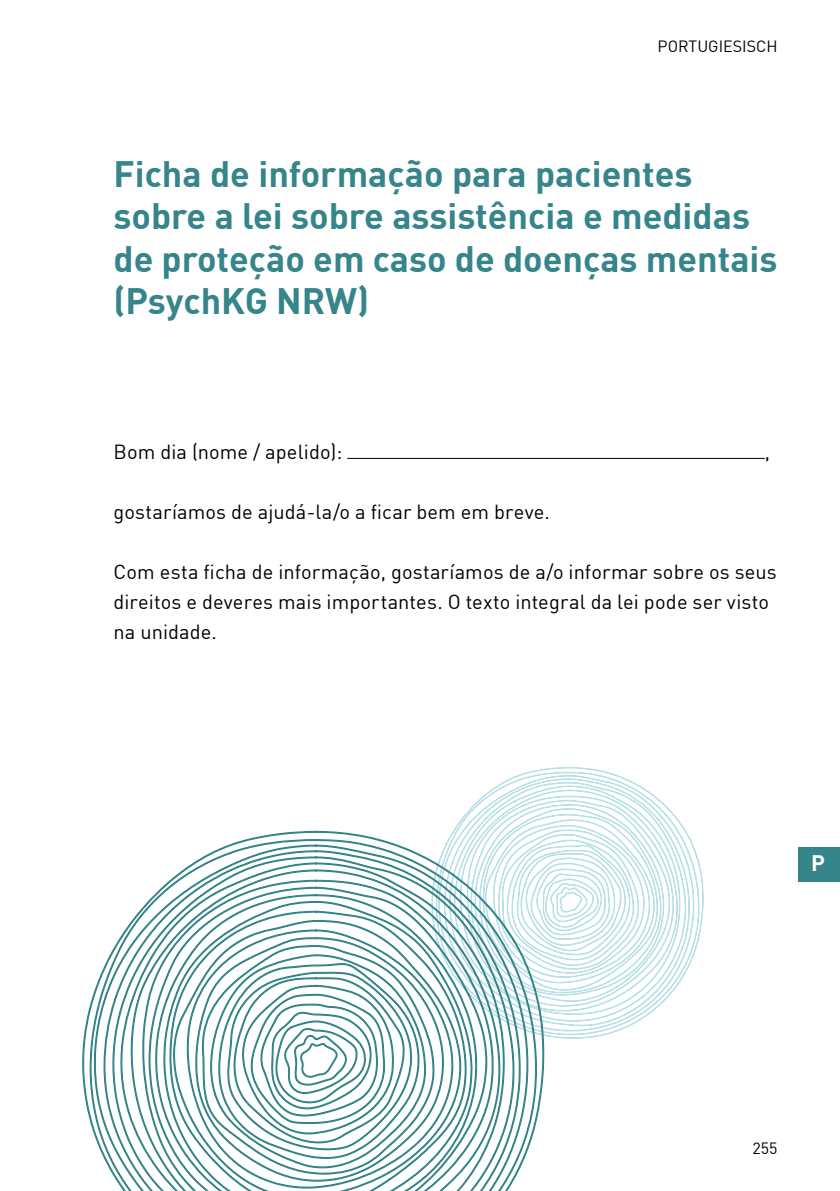
<style>
.page{position:relative;width:840px;height:1191px;background:#fff}
.page>*{position:absolute;margin:0;border:0;box-sizing:border-box;transform-origin:0 0}
.aaa_headline_1_ebene{font:700 36px/42.6px "DIN";color:#35858a}
.aaa_headline_3_ebene{font:700 22px "DIN";color:#fff}
.Grundtext{font:20px/30px "DIN";letter-spacing:.005em;color:#000}
.aaa_kolumnentitel{font:16px "DIN";color:#000}
</style>
<div class="page">
<hr style="left:0;top:159px;width:1px;height:428px;background:#b9e1eb">
<hr style="left:347px;top:458px;width:417px;height:1px;background:#000">
<svg style="left:533px;top:767px;width:170px;height:272px"></svg>
<svg style="left:519px;top:771px;width:180px;height:264px"></svg>
<svg style="left:511px;top:775px;width:183px;height:256px"></svg>
<svg style="left:503px;top:778px;width:186px;height:248px"></svg>
<svg style="left:498px;top:782px;width:188px;height:240px"></svg>
<svg style="left:454px;top:785px;width:226px;height:230px"></svg>
<svg style="left:459px;top:789px;width:218px;height:222px"></svg>
<svg style="left:466px;top:795px;width:207px;height:211px"></svg>
<svg style="left:470px;top:799px;width:200px;height:203px"></svg>
<svg style="left:474px;top:804px;width:189px;height:191px"></svg>
<svg style="left:82px;top:830px;width:462px;height:290px"></svg>
<svg style="left:89px;top:838px;width:448px;height:312px"></svg>
<svg style="left:93px;top:844px;width:435px;height:324px"></svg>
<svg style="left:103px;top:849px;width:417px;height:329px"></svg>
<svg style="left:112px;top:856px;width:403px;height:335px"></svg>
<svg style="left:120px;top:862px;width:385px;height:329px"></svg>
<svg style="left:130px;top:869px;width:370px;height:322px"></svg>
<svg style="left:142px;top:879px;width:352px;height:312px"></svg>
<svg style="left:148px;top:886px;width:339px;height:305px"></svg>
<svg style="left:154px;top:893px;width:323px;height:298px"></svg>
<svg style="left:163px;top:900px;width:309px;height:291px"></svg>
<svg style="left:168px;top:910px;width:299px;height:281px"></svg>
<svg style="left:172px;top:919px;width:289px;height:272px"></svg>
<svg style="left:187px;top:929px;width:266px;height:260px"></svg>
<svg style="left:194px;top:936px;width:250px;height:246px"></svg>
<svg style="left:201px;top:944px;width:233px;height:231px"></svg>
<svg style="left:209px;top:953px;width:217px;height:216px"></svg>
<svg style="left:217px;top:963px;width:203px;height:196px"></svg>
<div style="left:798px;top:847px;width:41px;height:34px;background:#35858a"></div>
<p class="aaa_kolumnentitel" style="left:657px;top:36px;width:121px">PORTUGIESISCH</p>
<p class="aaa_headline_1_ebene" style="left:113px;top:151px;width:665px">Ficha de informação para pacientes sobre a lei sobre assistência e medidas de proteção em caso de doenças mentais (PsychKG NRW)</p>
<p class="Grundtext" style="left:113px;top:436px;width:230px">Bom dia (nome / apelido):</p>
<p class="Grundtext" style="left:764px;top:436px;width:7px">,</p>
<p class="Grundtext" style="left:113px;top:496px;width:437px">gostaríamos de ajudá-la/o a ficar bem em breve.</p>
<p class="Grundtext" style="left:113px;top:556px;width:664px">Com esta ficha de informação, gostaríamos de a/o informar sobre os seus direitos e deveres mais importantes. O texto integral da lei pode ser visto na unidade.</p>
<p class="aaa_headline_3_ebene" style="left:810px;top:849px;width:15px">P</p>
<p class="aaa_kolumnentitel" style="left:752px;top:1137px;width:27px">255</p>
</div>
